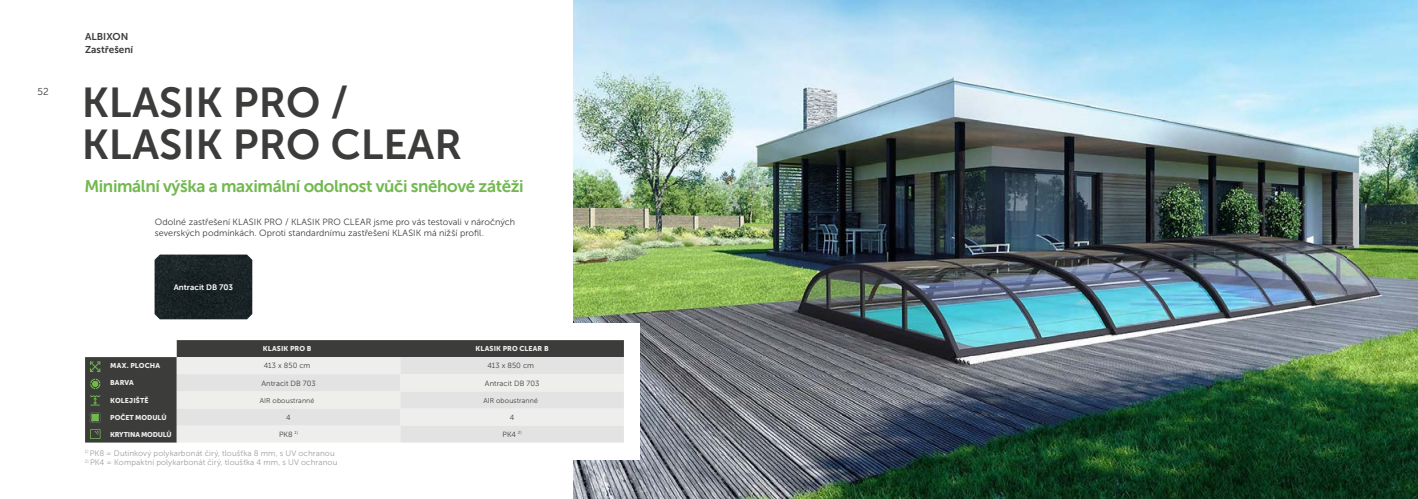
<style>
.page{position:relative;width:1418px;height:499px;background:#fff}
.page>*{position:absolute;margin:0;border:0;box-sizing:border-box;transform-origin:0 0}
.t1{font:42px/42px "Museo Sans 700";color:#3c3c3b}
.t2{font:17px "Museo Sans 700";letter-spacing:-.025em;color:#71b84e}
.t3{font:10px/12.5px "Museo Sans 700";color:#3c3c3b}
.t4{font:10px "Museo Sans 300";color:#3c3c3b}
.t5{font:9px/10.8px "Museo Sans 300";letter-spacing:.01em;color:#3c3c3b}
.t6{font:8px "Museo Sans 300";letter-spacing:.01em;color:#9d9d9c}
.t7{font:8px "Museo Sans 700";letter-spacing:.01em;color:#fff}
.t8{font:7.5px "Museo Sans 300";letter-spacing:.01em;color:#3c3c3b}
.t9{font:7px "Museo Sans 900";letter-spacing:.01em;color:#ededed}
.t10{font:7px "Museo Sans 300";letter-spacing:.015em;color:#3c3c3b}
.t11{font:7px "Museo Sans 900";letter-spacing:-.03em;color:#ededed}
</style>
<div class="page">
<img style="left:574px;top:0;width:843px;height:499px">
<div style="left:530px;top:323px;width:109px;height:136px;background:#fff"></div>
<div style="left:85px;top:340px;width:539px;height:102px;background:#3c3c3b"></div>
<svg style="left:177px;top:357px;width:447px;height:85px;background:#e8e8e8"></svg>
<img style="left:155px;top:255px;width:97px;height:64px">
<svg style="left:85px;top:340px;width:92px;height:32px"></svg>
<svg style="left:90px;top:395px;width:10px;height:10px"></svg>
<svg style="left:90px;top:412px;width:10px;height:11px"></svg>
<svg style="left:90px;top:429px;width:10px;height:10px"></svg>
<svg style="left:90px;top:378px;width:11px;height:11px"></svg>
<p class="t4" style="left:38px;top:87px;width:13px">52</p>
<p class="t3" style="left:85px;top:30px;width:50px">ALBIXON<br>Zastřešení</p>
<h1 class="t1" style="left:82px;top:81px;width:382px">KLASIK PRO /<br>KLASIK PRO CLEAR</h1>
<h2 class="t2" style="left:84px;top:176px;width:441px">Minimální výška a maximální odolnost vůči sněhové zátěži</h2>
<p class="t5" style="left:155px;top:217px;width:362px">Odolné zastřešení KLASIK PRO / KLASIK PRO CLEAR jsme pro vás testovali v náročných severských podmínkách. Oproti standardnímu zastřešení KLASIK má nižší profil.</p>
<p class="t7" style="left:174px;top:283px;width:61px">Antracit DB 703</p>
<p class="t9" style="left:263px;top:345px;width:50px">KLASIK PRO B</p>
<p class="t9" style="left:475px;top:345px;width:75px">KLASIK PRO CLEAR B</p>
<p class="t9" style="left:110px;top:362px;width:51px">MAX. PLOCHA</p>
<p class="t8" style="left:264px;top:362px;width:48px">413 x 850 cm</p>
<p class="t8" style="left:487px;top:362px;width:48px">413 x 850 cm</p>
<p class="t9" style="left:110px;top:379px;width:25px">BARVA</p>
<p class="t8" style="left:261px;top:379px;width:56px">Antracit DB 703</p>
<p class="t8" style="left:485px;top:379px;width:56px">Antracit DB 703</p>
<p class="t9" style="left:110px;top:396px;width:40px">KOLEJIŠTĚ</p>
<p class="t10" style="left:260px;top:396px;width:56px">AIR oboustranné</p>
<p class="t10" style="left:483px;top:396px;width:56px">AIR oboustranné</p>
<p class="t9" style="left:110px;top:413px;width:58px">POČET MODULŮ</p>
<p class="t8" style="left:286px;top:413px;width:6px">4</p>
<p class="t8" style="left:510px;top:413px;width:6px">4</p>
<p class="t11" style="left:110px;top:430px;width:63px">KRYTINA MODULŮ</p>
<p class="t8" style="left:279px;top:430px;width:21px">PK8 <sup>1)</sup></p>
<p class="t8" style="left:502px;top:430px;width:21px">PK4 <sup>2)</sup></p>
<p class="t6" style="left:85px;top:449px;width:251px"><sup>1)</sup> PK8 = Dutinkový polykarbonát čirý, tloušťka 8 mm, s UV ochranou</p>
<p class="t6" style="left:85px;top:458px;width:254px"><sup>2)</sup> PK4 = Kompaktní polykarbonát čirý, tloušťka 4 mm, s UV ochranou</p>
</div>
